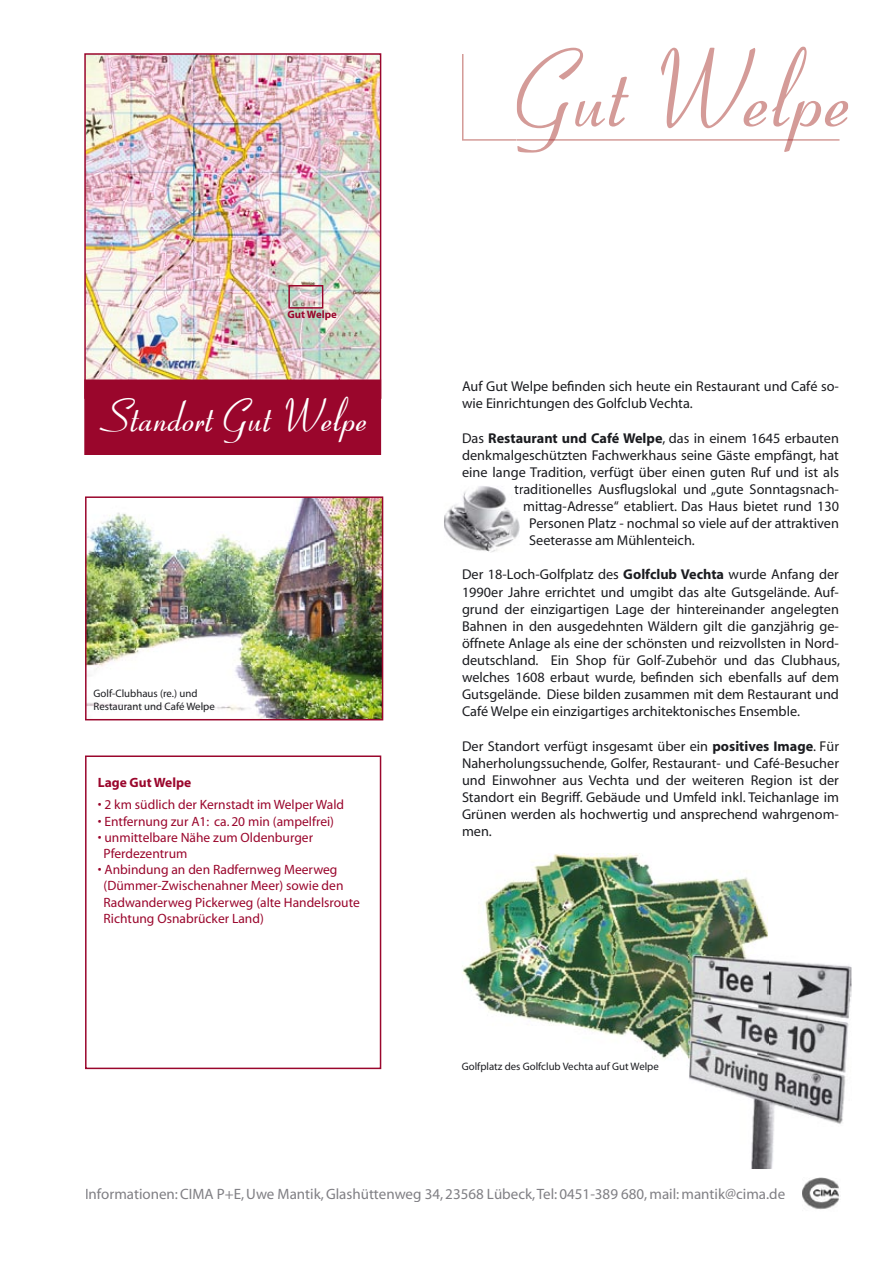
<style>
.page{position:relative;width:893px;height:1263px;background:#fff}
.page>*{position:absolute;margin:0;border:0;box-sizing:border-box;transform-origin:0 0}
.t1{font:105px "Coronet";color:#d49b98}
.t2{font:45px "Coronet";color:#fff}
.t3{font:15px "Myriad";color:#807f84}
.t4{font:14.25px/17.1px "Myriad";color:#1b1c20;text-align:justify}
.t5{font:13.5px/16.2px "Myriad";color:#9a062c}
.t6{font:700 13.5px "Myriad";color:#9a062c}
.t7{font:10.8px/12.9px "Myriad";color:#1b1c20}
.t8{font:700 10.8px "Myriad";color:#9a062c}
.s1{font-weight:700}
</style>
<div class="page">
<img style="left:84px;top:53px;width:297px;height:326px">
<div style="left:84px;top:379px;width:297px;height:76px;background:#9a062c"></div>
<svg style="left:85px;top:755px;width:296px;height:314px"></svg>
<img style="left:802px;top:1178px;width:37px;height:32px">
<svg style="left:288px;top:285px;width:35px;height:24px"></svg>
<img style="left:462px;top:853px;width:306px;height:206px">
<img style="left:689px;top:960px;width:162px;height:209px">
<img style="left:689px;top:955px;width:79px;height:112px">
<img style="left:85px;top:496px;width:298px;height:224px">
<img style="left:444px;top:486px;width:76px;height:66px">
<svg style="left:514px;top:485px;width:6px;height:12px"></svg>
<svg style="left:462px;top:54px;width:377px;height:87px"></svg>
<p class="t8" style="left:287px;top:309px;width:51px">Gut Welpe</p>
<h2 class="t2" style="left:95px;top:389px;width:269px">Standort Gut Welpe</h2>
<p class="t7" style="left:94px;top:688px;width:123px">Golf-Clubhaus (re.) und<br>Restaurant und Café Welpe</p>
<p class="t6" style="left:98px;top:775px;width:95px">Lage Gut Welpe</p>
<p class="t5" style="left:98px;top:797px;width:248px">• 2 km südlich der Kernstadt im Welper Wald</p>
<p class="t5" style="left:98px;top:814px;width:238px">• Entfernung zur A1: ca. 20 min (ampelfrei)</p>
<p class="t5" style="left:104px;top:830px;width:211px;text-indent:-6px">• unmittelbare Nähe zum Oldenburger<br>Pferdezentrum</p>
<p class="t5" style="left:104px;top:862px;width:258px;text-indent:-6px">• Anbindung an den Radfernweg Meerweg (Dümmer-Zwischenahner Meer) sowie den Radwanderweg Pickerweg (alte Handelsroute Richtung Osnabrücker Land)</p>
<h1 class="t1" style="left:500px;top:26px;width:340px">Gut Welpe</h1>
<p class="t4" style="left:462px;top:379px;width:378px">Auf Gut Welpe befinden sich heute ein Restaurant und Café so&shy;wie Einrichtungen des Golfclub Vechta.</p>
<p class="t4" style="left:462px;top:430px;width:378px">Das <span class="s1">Restaurant und Café Welpe</span>, das in einem 1645 erbauten</p>
<p class="t4" style="left:462px;top:447px;width:378px">denkmalgeschützten Fachwerkhaus seine Gäste empfängt, hat</p>
<p class="t4" style="left:462px;top:464px;width:378px">eine lange Tradition, verfügt über einen guten Ruf und ist als</p>
<p class="t4" style="left:514px;top:481px;width:326px">traditionelles Ausflugslokal und „gute Sonntagsnach-</p>
<p class="t4" style="left:523px;top:498px;width:317px">mittag-Adresse“ etabliert. Das Haus bietet rund 130</p>
<p class="t4" style="left:529px;top:515px;width:311px">Personen Platz - nochmal so viele auf der attraktiven</p>
<p class="t4" style="left:529px;top:533px;width:167px">Seeterasse am Mühlenteich.</p>
<p class="t4" style="left:462px;top:567px;width:379px">Der 18-Loch-Golfplatz des <span class="s1">Golfclub Vechta</span> wurde Anfang der 1990er Jahre errichtet und umgibt das alte Gutsgelände. Auf&shy;grund der einzigartigen Lage der hintereinander angelegten Bahnen in den ausgedehnten Wäldern gilt die ganzjährig ge&shy;öffnete Anlage als eine der schönsten und reizvollsten in Nord&shy;deutschland. Ein Shop für Golf-Zubehör und das Clubhaus, welches 1608 erbaut wurde, befinden sich ebenfalls auf dem Gutsgelände. Diese bilden zusammen mit dem Restaurant und Café Welpe ein einzigartiges architektonisches Ensemble.</p>
<p class="t4" style="left:462px;top:738px;width:378px">Der Standort verfügt insgesamt über ein <span class="s1">positives Image</span>. Für Naherholungssuchende, Golfer, Restaurant- und Café-Besucher und Einwohner aus Vechta und der weiteren Region ist der Standort ein Begriff. Gebäude und Umfeld inkl. Teichanlage im Grünen werden als hochwertig und ansprechend wahrgenom&shy;men.</p>
<p class="t7" style="left:462px;top:1060px;width:199px">Golfplatz des Golfclub Vechta auf Gut Welpe</p>
<p class="t3" style="left:85px;top:1186px;width:702px">Informationen: CIMA P+E, Uwe Mantik, Glashüttenweg 34, 23568 Lübeck, Tel: 0451-389 680, mail: mantik@cima.de</p>
</div>
